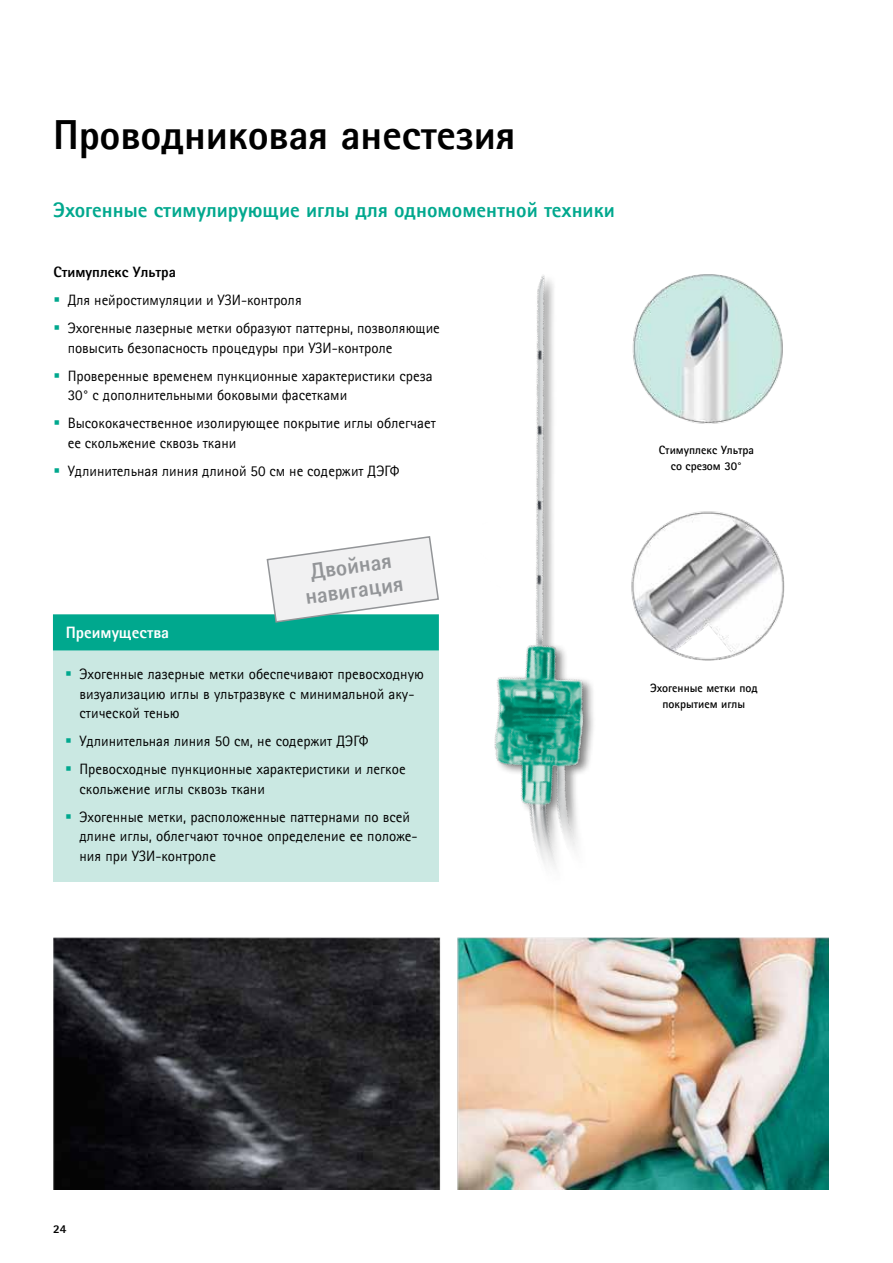
<style>
.page{position:relative;width:893px;height:1263px;background:#fff}
.page>*{position:absolute;margin:0;border:0;box-sizing:border-box;transform-origin:0 0}
.t1{font:800 42px "Rotis Sans Serif W10";color:#000}
.t2{font:800 22.5px/24px "Rotis Sans Serif W10";color:#939598;text-align:center}
.t3{font:800 21px "Rotis Sans Serif W10";color:#00a88e}
.t4{font:800 16.5px "Rotis Sans Serif W10";color:#fff}
.t5{font:15px/19.5px "Rotis Sans Serif W10";color:#000}
.t6{font:800 15px "Rotis Sans Serif W10";color:#000}
.t7{font:700 12px/16.5px "Rotis Sans Serif W10";color:#000;text-align:center}
.t8{font:800 12px "Rotis Sans Serif W10";color:#000}
.s1{color:#00a88e}
</style>
<div class="page">
<img style="left:494px;top:275px;width:99px;height:591px">
<div style="left:53px;top:614px;width:386px;height:268px;background:#cae8e2"></div>
<div style="left:53px;top:614px;width:386px;height:36px;background:#00a88e"></div>
<img style="left:631px;top:274px;width:154px;height:387px">
<img style="left:53px;top:937px;width:775px;height:252px">
<svg style="left:266px;top:536px;width:173px;height:87px"></svg>
<h1 class="t1" style="left:53px;top:109px;width:464px">Проводниковая анестезия</h1>
<h3 class="t3" style="left:53px;top:197px;width:563px">Эхогенные стимулирующие иглы для одномоментной техники</h3>
<p class="t6" style="left:53px;top:263px;width:124px">Стимуплекс Ультра</p>
<p class="t5" style="left:53px;top:290px;width:250px"><span class="s1">▪</span> Для нейростимуляции и УЗИ-контроля</p>
<p class="t5" style="left:68px;top:318px;width:374px;text-indent:-14px"><span class="s1">▪</span> Эхогенные лазерные метки образуют паттерны, позволяющие повысить безопасность процедуры при УЗИ-контроле</p>
<p class="t5" style="left:68px;top:366px;width:366px;text-indent:-14px"><span class="s1">▪</span> Проверенные временем пункционные характеристики среза<br>30° с дополнительными боковыми фасетками</p>
<p class="t5" style="left:68px;top:413px;width:370px;text-indent:-14px"><span class="s1">▪</span> Высококачественное изолирующее покрытие иглы облегчает ее скольжение сквозь ткани</p>
<p class="t5" style="left:53px;top:461px;width:348px"><span class="s1">▪</span> Удлинительная линия длиной 50 см не содержит ДЭГФ</p>
<h2 class="t2" style="left:300px;top:561px;width:102px;rotate:-8deg">Д войная навигация</h2>
<p class="t4" style="left:66px;top:622px;width:105px">Преимущества</p>
<p class="t5" style="left:79px;top:664px;width:346px;text-indent:-14px"><span class="s1">▪</span> Эхогенные лазерные метки обеспечивают превосходную визуализацию иглы в ультразвуке с минимальной аку&shy;стической тенью</p>
<p class="t5" style="left:65px;top:731px;width:305px"><span class="s1">▪</span> Удлинительная линия 50 см, не содержит ДЭГФ</p>
<p class="t5" style="left:79px;top:759px;width:328px;text-indent:-14px"><span class="s1">▪</span> Превосходные пункционные характеристики и легкое скольжение иглы сквозь ткани</p>
<p class="t5" style="left:79px;top:807px;width:340px;text-indent:-14px"><span class="s1">▪</span> Эхогенные метки, расположенные паттернами по всей длине иглы, облегчают точное определение ее положе&shy;ния при УЗИ-контроле</p>
<p class="t7" style="left:659px;top:441px;width:97px">Стимуплекс Ультра со срезом 30°</p>
<p class="t7" style="left:650px;top:679px;width:109px">Эхогенные метки под покрытием иглы</p>
<p class="t8" style="left:53px;top:1222px;width:15px">24</p>
</div>
